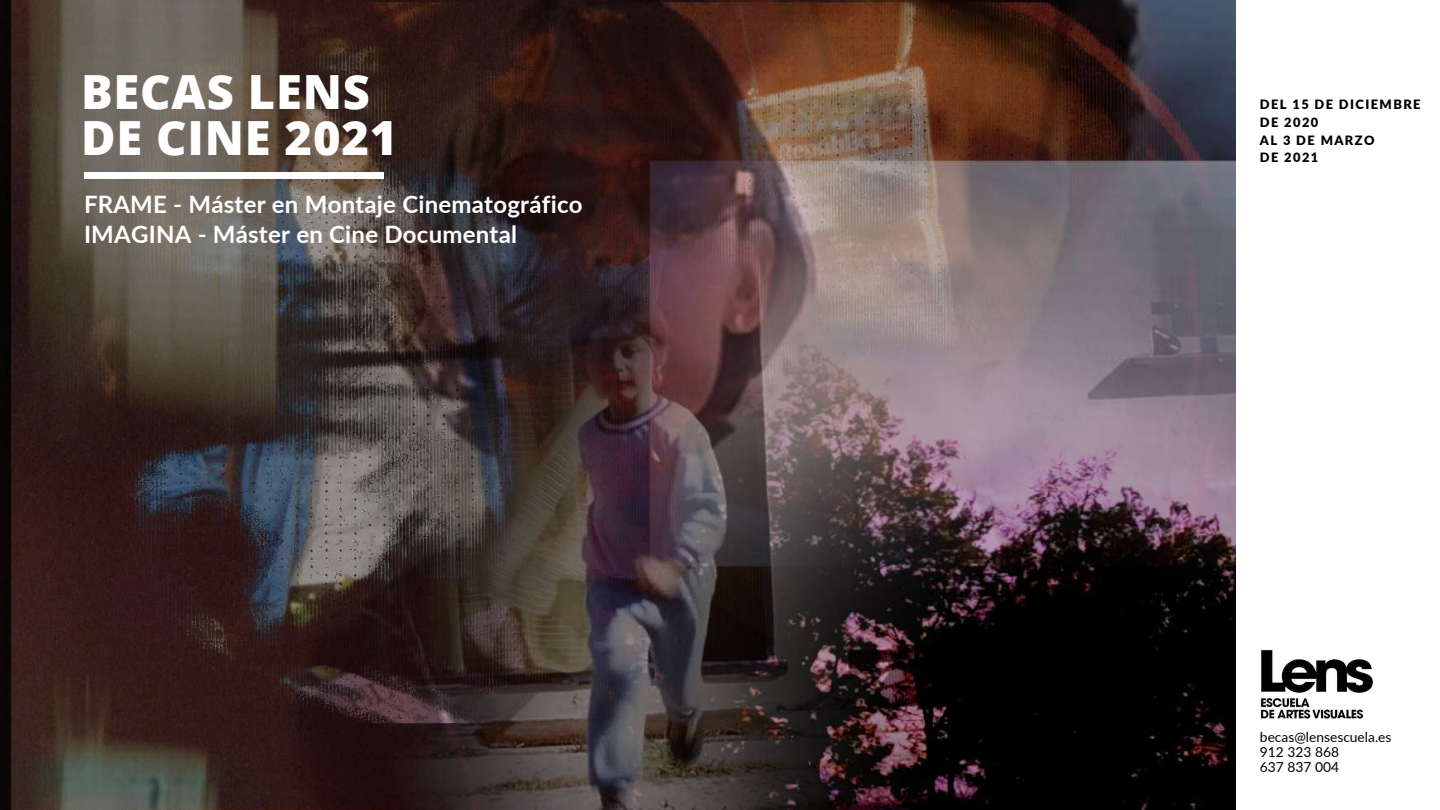
<style>
.page{position:relative;width:1440px;height:810px;background:#fff}
.page>*{position:absolute;margin:0;border:0;box-sizing:border-box;transform-origin:0 0}
.t1{font:800 47.2px/46px "Open Sans";letter-spacing:.02em;color:#fff}
.t2{font:700 24px/30px "Lato";letter-spacing:.01em;color:#fff}
.t3{font:13.8px/14.6px "Lato";color:#000}
.t4{font:900 12.9px/17.8px "Lato";letter-spacing:.11em;color:#000}
</style>
<div class="page">
<img style="left:0;top:0;width:1235px;height:810px">
<img style="left:1260px;top:649px;width:114px;height:70px">
<div style="left:84px;top:173px;width:299px;height:6px;background:#fff"></div>
<h1 class="t1" style="left:81px;top:68px;width:318px">BECAS LENS<br>DE CINE 2021</h1>
<p class="t2" style="left:84px;top:189px;width:500px">FRAME - Máster en Montaje Cinematográfico<br>IMAGINA - Máster en Cine Documental</p>
<p class="t4" style="left:1260px;top:95px;width:162px">DEL 15 DE DICIEMBRE<br>DE 2020<br>AL 3 DE MARZO<br>DE 2021</p>
<p class="t3" style="left:1260px;top:730px;width:133px">becas@lensescuela.es<br>912 323 868<br>637 837 004</p>
</div>
